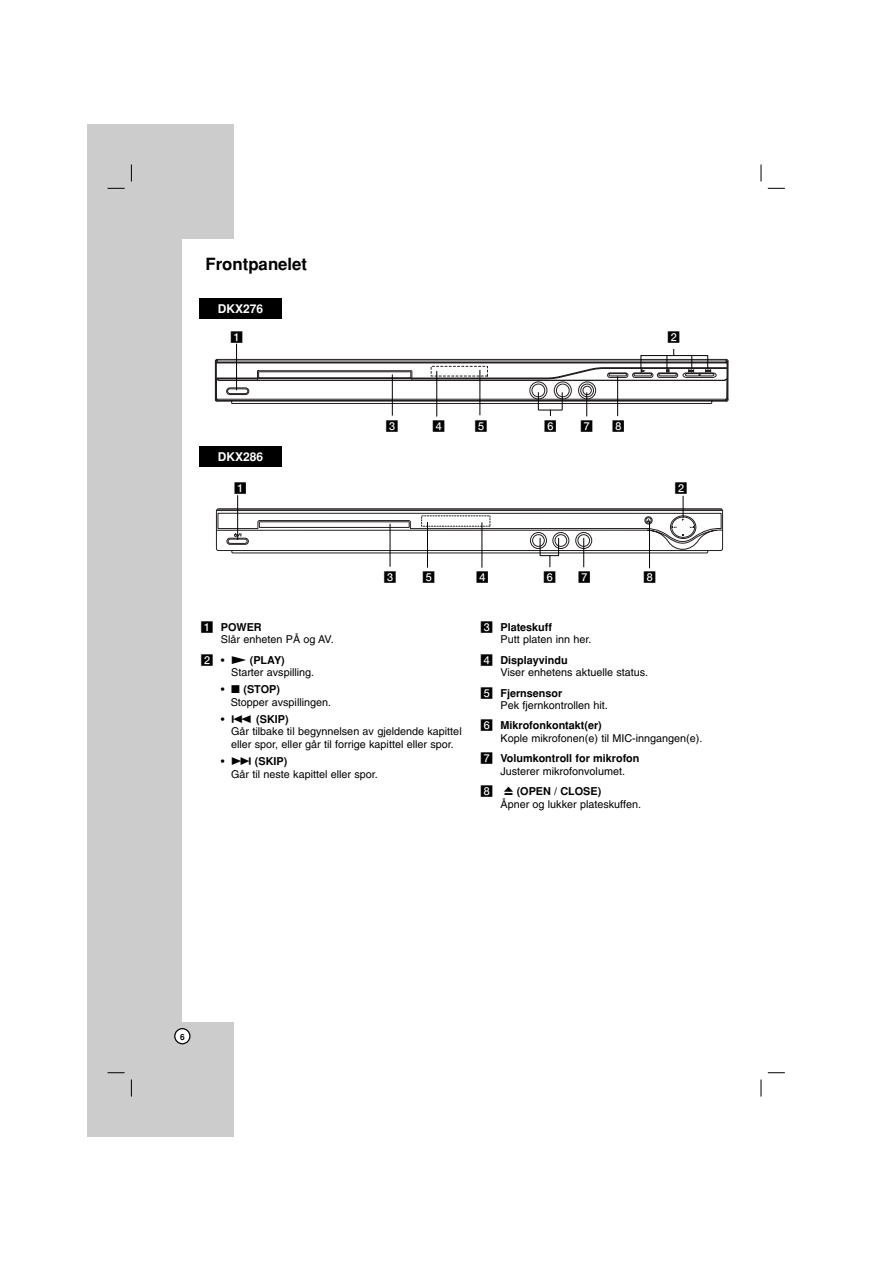
<style>
.page{position:relative;width:893px;height:1263px;background:#fff}
.page>*{position:absolute;margin:0;border:0;box-sizing:border-box;transform-origin:0 0}
.t1{font:700 16.8px "Helvetica";color:#000}
.t2{font:700 12px "Helvetica";color:#fff}
.t3{font:10.8px/12.5px "Helvetica";color:#000}
.t4{font:700 10.8px/12.5px "Helvetica";color:#000;text-align:center}
.t5{font:10.8px "Sony PS Autonumber";color:#000}
.t6{font:700 8.4px "Helvetica";color:#000}
.s1{font-family:"Sony PS Autonumber"}
.s2{font-weight:700}
.s3{font-family:"Sony PS Common"}
.s4{font-family:"Sony PS Autonumber";font-weight:400}
.s5{font-weight:400}
</style>
<div class="page">
<div style="left:88px;top:124px;width:146px;height:1013px;background:#ccc"></div>
<div style="left:182px;top:240px;width:111px;height:782px;background:#fff"></div>
<svg style="left:174px;top:1028px;width:16px;height:16px"></svg>
<svg style="left:131px;top:165px;width:1px;height:17px"></svg>
<svg style="left:760px;top:165px;width:1px;height:17px"></svg>
<svg style="left:131px;top:1080px;width:1px;height:17px"></svg>
<svg style="left:760px;top:1080px;width:1px;height:17px"></svg>
<svg style="left:108px;top:188px;width:17px;height:1px"></svg>
<svg style="left:767px;top:188px;width:17px;height:1px"></svg>
<svg style="left:108px;top:1072px;width:17px;height:1px"></svg>
<svg style="left:767px;top:1072px;width:17px;height:1px"></svg>
<div style="left:199px;top:447px;width:83px;height:20px;background:#000"></div>
<hr style="left:236px;top:344px;width:1px;height:46px;background:#000">
<hr style="left:436px;top:371px;width:1px;height:46px;background:#000">
<svg style="left:214px;top:349px;width:514px;height:67px"></svg>
<div style="left:199px;top:299px;width:83px;height:20px;background:#000"></div>
<hr style="left:237px;top:495px;width:1px;height:45px;background:#000">
<hr style="left:427px;top:522px;width:1px;height:46px;background:#000">
<hr style="left:649px;top:522px;width:1px;height:46px;background:#000">
<hr style="left:481px;top:522px;width:1px;height:46px;background:#000">
<svg style="left:216px;top:496px;width:507px;height:71px"></svg>
<h1 class="t1" style="left:205px;top:258px;width:103px">Frontpanelet</h1>
<p class="t2" style="left:218px;top:304px;width:47px">DKX276</p>
<p class="t5" style="left:230px;top:332px;width:15px">A</p>
<p class="t5" style="left:667px;top:332px;width:15px">B</p>
<p class="t2" style="left:218px;top:452px;width:47px">DKX286</p>
<p class="t5" style="left:385px;top:420px;width:15px">C</p>
<p class="t5" style="left:432px;top:420px;width:15px">D</p>
<p class="t5" style="left:474px;top:420px;width:15px">E</p>
<p class="t5" style="left:544px;top:420px;width:15px">F</p>
<p class="t5" style="left:580px;top:420px;width:15px">G</p>
<p class="t5" style="left:611px;top:420px;width:15px">H</p>
<p class="t5" style="left:234px;top:483px;width:15px">A</p>
<p class="t5" style="left:674px;top:483px;width:15px">B</p>
<p class="t5" style="left:383px;top:572px;width:15px">C</p>
<p class="t5" style="left:422px;top:572px;width:15px">E</p>
<p class="t5" style="left:475px;top:572px;width:15px">D</p>
<p class="t5" style="left:543px;top:572px;width:15px">F</p>
<p class="t5" style="left:577px;top:572px;width:15px">G</p>
<p class="t5" style="left:643px;top:572px;width:15px">H</p>
<p class="t3" style="left:221px;top:622px;width:114px;text-indent:-20px"><span class="s1">A</span> <span class="s2">POWER<br></span>Slår enheten PÅ og AV.</p>
<p class="t3" style="left:231px;top:655px;width:85px;text-indent:-31px"><span class="s1">B</span> • <span class="s3">N</span> <span class="s2">(PLAY)<br></span>Starter avspilling.</p>
<p class="t3" style="left:231px;top:684px;width:102px;text-indent:-10px">• <span class="s3">x</span> <span class="s2">(STOP)<br></span>Stopper avspillingen.</p>
<p class="t3" style="left:231px;top:714px;width:232px;text-indent:-10px">• <span class="s3">.</span> <span class="s2">(SKIP)<br></span>Går tilbake til begynnelsen av gjeldende kapittel eller spor, eller går til forrige kapittel eller spor.</p>
<p class="t3" style="left:231px;top:756px;width:148px;text-indent:-10px">• <span class="s3">&gt;</span> <span class="s2">(SKIP)<br></span>Går til neste kapittel eller spor.</p>
<p class="t3" style="left:500px;top:622px;width:92px;text-indent:-20px"><span class="s1">C</span> <span class="s2">Plateskuff<br></span>Putt platen inn her.</p>
<p class="t3" style="left:500px;top:655px;width:149px;text-indent:-20px"><span class="s1">D</span> <span class="s2">Displayvindu<br></span>Viser enhetens aktuelle status.</p>
<p class="t3" style="left:500px;top:688px;width:109px;text-indent:-20px"><span class="s1">E</span> <span class="s2">Fjernsensor<br></span>Pek fjernkontrollen hit.</p>
<p class="t3" style="left:500px;top:720px;width:203px;text-indent:-20px"><span class="s1">F</span> <span class="s2">Mikrofonkontakt(er)<br></span>Kople mikrofonen(e) til MIC-inngangen(e).</p>
<p class="t4" style="left:480px;top:753px;width:161px"><span class="s4">G</span> Volumkontroll for mikrofon<br><span class="s5">Justerer mikrofonvolumet.</span></p>
<p class="t3" style="left:500px;top:786px;width:142px;text-indent:-20px"><span class="s1">H</span> <span class="s3">Z</span> <span class="s2">(OPEN / CLOSE)<br></span>Åpner og lukker plateskuffen.</p>
<p class="t6" style="left:180px;top:1034px;width:6px">6</p>
</div>
